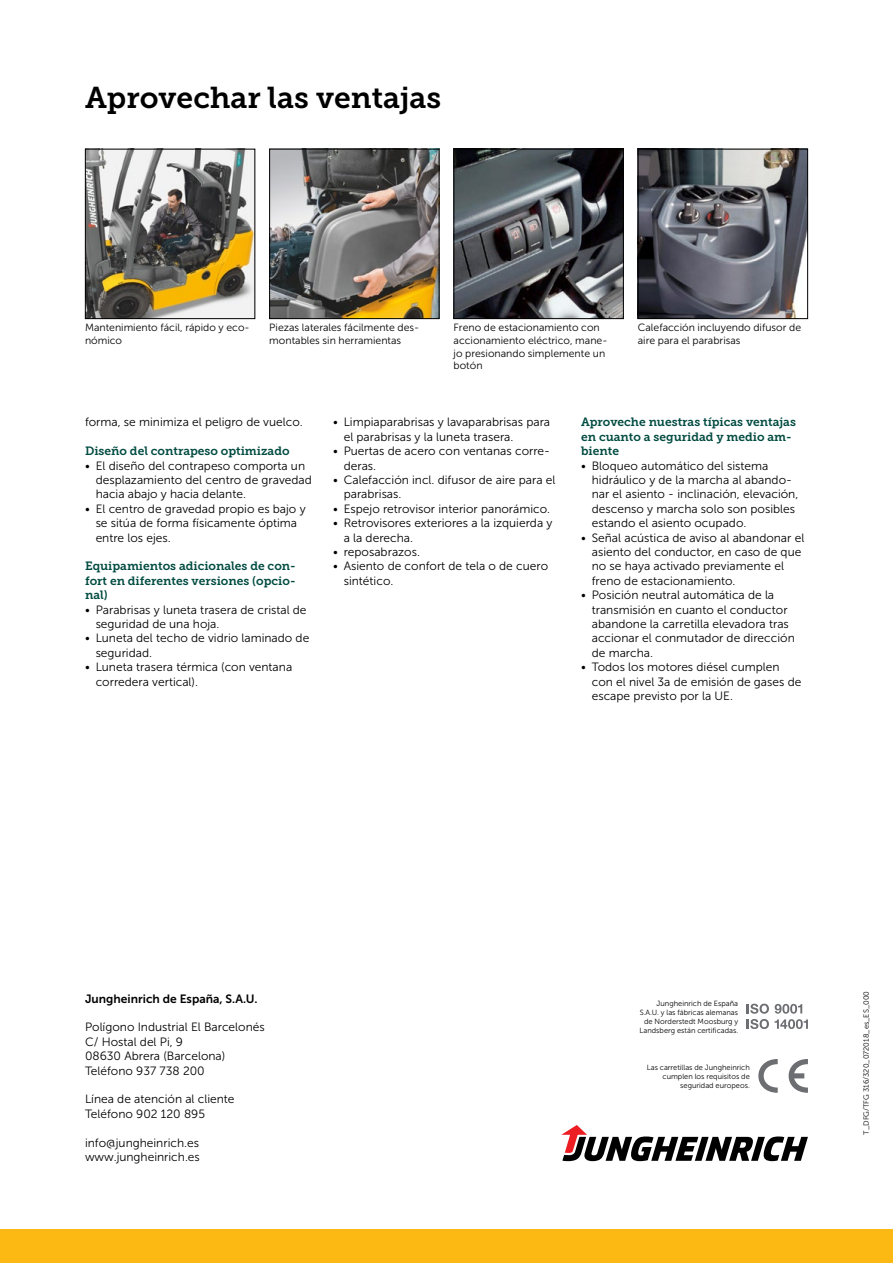
<style>
.page{position:relative;width:893px;height:1263px;background:#fff}
.page>*{position:absolute;margin:0;border:0;box-sizing:border-box;transform-origin:0 0}
.t1{font:30px "Museo JH Slab 700";color:#000}
.t2{font:12px/14.4px "Museo JH Sans 300";color:#000}
.t3{font:12px/14.4px "Museo JH Slab 700";color:#004b41;text-align:justify}
.t4{font:12px "Museo JH Sans 700";color:#000}
.t5{font:10.5px/12.8px "Museo JH Sans 300";color:#000}
.t6{font:7.5px/9px "Museo JH Sans 300";color:#000;text-align:right}
</style>
<div class="page">
<div style="left:0;top:1229px;width:893px;height:34px;background:#fdb913"></div>
<svg style="left:561px;top:1125px;width:247px;height:36px"></svg>
<img style="left:87px;top:151px;width:166px;height:166px">
<div style="left:85px;top:149px;width:170px;height:170px;border:1px solid #000"></div>
<img style="left:271px;top:151px;width:166px;height:166px">
<div style="left:269px;top:149px;width:170px;height:170px;border:1px solid #000"></div>
<img style="left:456px;top:151px;width:166px;height:166px">
<div style="left:454px;top:149px;width:170px;height:170px;border:1px solid #000"></div>
<img style="left:640px;top:151px;width:166px;height:166px">
<div style="left:638px;top:149px;width:170px;height:170px;border:1px solid #000"></div>
<svg style="left:758px;top:1059px;width:50px;height:34px"></svg>
<svg style="left:747px;top:1004px;width:22px;height:25px"></svg>
<svg style="left:775px;top:1004px;width:33px;height:25px"></svg>
<h1 class="t1" style="left:85px;top:80px;width:358px">Aprovechar las ventajas</h1>
<p class="t5" style="left:85px;top:321px;width:166px">Mantenimiento fácil, rápido y eco&shy;nómico</p>
<p class="t5" style="left:269px;top:321px;width:152px">Piezas laterales fácilmente des&shy;montables sin herramientas</p>
<p class="t5" style="left:454px;top:321px;width:155px">Freno de estacionamiento con accionamiento eléctrico, mane&shy;jo presionando simplemente un botón</p>
<p class="t5" style="left:638px;top:321px;width:165px">Calefacción incluyendo difusor de aire para el parabrisas</p>
<p class="t2" style="left:85px;top:415px;width:219px">forma, se minimiza el peligro de vuelco.</p>
<p class="t3" style="left:85px;top:444px;width:206px">Diseño del contrapeso optimizado</p>
<p class="t2" style="left:96px;top:458px;width:218px;text-indent:-11px">• El diseño del contrapeso comporta un desplazamiento del centro de gravedad hacia abajo y hacia delante.</p>
<p class="t2" style="left:96px;top:502px;width:211px;text-indent:-11px">• El centro de gravedad propio es bajo y se sitúa de forma físicamente óptima entre los ejes.</p>
<p class="t3" style="left:85px;top:559px;width:212px">Equipamientos adicionales de con&shy;fort en diferentes versiones (opcio&shy;nal)</p>
<p class="t2" style="left:96px;top:602px;width:212px;text-indent:-11px">• Parabrisas y luneta trasera de cristal de seguridad de una hoja.</p>
<p class="t2" style="left:96px;top:631px;width:215px;text-indent:-11px">• Luneta del techo de vidrio laminado de seguridad.</p>
<p class="t2" style="left:96px;top:660px;width:198px;text-indent:-11px">• Luneta trasera térmica (con ventana corredera vertical).</p>
<p class="t2" style="left:344px;top:415px;width:208px;text-indent:-11px">• Limpiaparabrisas y lavaparabrisas para el parabrisas y la luneta trasera.</p>
<p class="t2" style="left:344px;top:444px;width:208px;text-indent:-11px">• Puertas de acero con ventanas corre&shy;deras.</p>
<p class="t2" style="left:344px;top:473px;width:213px;text-indent:-11px">• Calefacción incl. difusor de aire para el parabrisas.</p>
<p class="t2" style="left:333px;top:502px;width:219px">• Espejo retrovisor interior panorámico.</p>
<p class="t2" style="left:344px;top:516px;width:210px;text-indent:-11px">• Retrovisores exteriores a la izquierda y a la derecha.</p>
<p class="t2" style="left:333px;top:545px;width:88px">• reposabrazos.</p>
<p class="t2" style="left:344px;top:559px;width:206px;text-indent:-11px">• Asiento de confort de tela o de cuero sintético.</p>
<p class="t3" style="left:581px;top:415px;width:216px;text-align:left">Aproveche nuestras típicas ventajas en cuanto a seguridad y medio am&shy;biente</p>
<p class="t2" style="left:592px;top:458px;width:208px;text-indent:-11px">• Bloqueo automático del sistema hidráulico y de la marcha al abando&shy;nar el asiento - inclinación, elevación, descenso y marcha solo son posibles estando el asiento ocupado.</p>
<p class="t2" style="left:592px;top:530px;width:214px;text-indent:-11px">• Señal acústica de aviso al abandonar el asiento del conductor, en caso de que no se haya activado previamente el freno de estacionamiento.</p>
<p class="t2" style="left:592px;top:588px;width:205px;text-indent:-11px">• Posición neutral automática de la transmisión en cuanto el conductor abandone la carretilla elevadora tras accionar el conmutador de dirección de marcha.</p>
<p class="t2" style="left:592px;top:660px;width:211px;text-indent:-11px">• Todos los motores diésel cumplen con el nivel 3a de emisión de gases de escape previsto por la UE.</p>
<p class="t4" style="left:85px;top:992px;width:174px">Jungheinrich de España, S.A.U.</p>
<p class="t2" style="left:85px;top:1020px;width:181px">Polígono Industrial El Barcelonés<br>C/ Hostal del Pi, 9<br>08630 Abrera (Barcelona)<br>Teléfono 937 738 200</p>
<p class="t2" style="left:85px;top:1092px;width:151px">Línea de atención al cliente<br>Teléfono 902 120 895</p>
<p class="t2" style="left:85px;top:1135px;width:116px">info@jungheinrich.es www.jungheinrich.es</p>
<p class="t6" style="left:640px;top:999px;width:100px">Jungheinrich de España<br>S.A.U. y las fábricas alemanas de Norderstedt Moosburg y<br>Landsberg están certificadas.</p>
<p class="t6" style="left:647px;top:1063px;width:104px">Las carretillas de Jungheinrich cumplen los requisitos de seguridad europeos.</p>
<p class="t6" style="left:862px;top:1135px;width:145px;rotate:-90deg">T_DFG/TFG 316/320_072018_es_ES_000</p>
</div>
